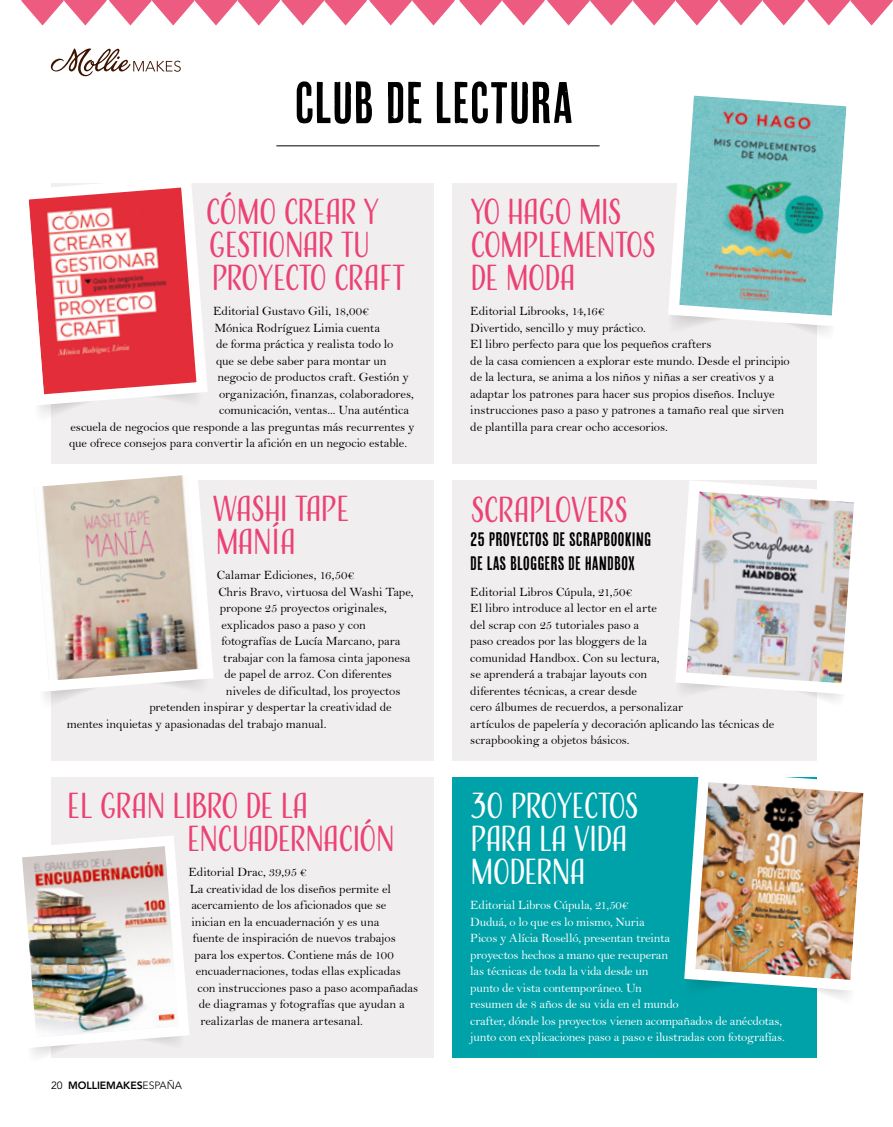
<style>
.page{position:relative;width:893px;height:1127px;background:#fff}
.page>*{position:absolute;margin:0;border:0;box-sizing:border-box;transform-origin:0 0}
.t1{font:58.5px "Cheap Pine Sans";letter-spacing:-.005em;color:#000}
.t2{font:33.75px/33px "Adorn S Condensed Sans";letter-spacing:-.04em;color:#eb4274}
.t3{font:33.75px/33px "Adorn S Condensed Sans";letter-spacing:-.05em;color:#fff}
.t4{font:19.5px/24px "Cheap Pine Sans";color:#000}
.t5{font:12.75px/16.5px "Bell";letter-spacing:-.005em;color:#000}
.t6{font:12.75px/16.5px "Bell";letter-spacing:-.015em;color:#fff}
.t7{font:800 10.5px "Avenir LT Std";letter-spacing:-.01em;color:#000}
.s1{font-weight:400}
.s2{font-weight:300}
</style>
<div class="page">
<div style="left:51px;top:480px;width:383px;height:281px;background:#f1eef0"></div>
<div style="left:51px;top:777px;width:383px;height:281px;background:#f1eef0"></div>
<div style="left:51px;top:184px;width:383px;height:280px;background:#f1eef0"></div>
<div style="left:452px;top:183px;width:364px;height:281px;background:#f1eef0"></div>
<div style="left:452px;top:480px;width:364px;height:281px;background:#f1eef0"></div>
<div style="left:452px;top:777px;width:364px;height:281px;background:#00a2a9"></div>
<svg style="left:28px;top:183px;width:185px;height:228px"></svg>
<svg style="left:668px;top:95px;width:179px;height:237px"></svg>
<img style="left:675px;top:480px;width:179px;height:220px">
<img style="left:684px;top:777px;width:180px;height:220px">
<img style="left:42px;top:475px;width:171px;height:223px">
<img style="left:22px;top:836px;width:167px;height:217px">
<svg style="left:21px;top:0;width:872px;height:26px"></svg>
<svg style="left:51px;top:48px;width:130px;height:28px"></svg>
<hr style="left:276px;top:145px;width:324px;height:1px;background:#000">
<h1 class="t1" style="left:294px;top:71px;width:281px">CLUB DE LECTURA</h1>
<h2 class="t2" style="left:206px;top:195px;width:202px">CÓMO CREAR Y<br>GESTIONAR TU<br>PROYECTO CRAFT</h2>
<p class="t5" style="left:213px;top:303px;width:157px">Editorial Gustavo Gili, 18,00€</p>
<p class="t5" style="left:215px;top:319px;width:167px">Mónica Rodríguez Limia cuenta</p>
<p class="t5" style="left:216px;top:336px;width:179px">de forma práctica y realista todo lo</p>
<p class="t5" style="left:216px;top:352px;width:172px">que se debe saber para montar un</p>
<p class="t5" style="left:218px;top:369px;width:193px">negocio de productos craft. Gestión y</p>
<p class="t5" style="left:219px;top:385px;width:196px">organización, finanzas, colaboradores,</p>
<p class="t5" style="left:219px;top:402px;width:192px">comunicación, ventas... Una auténtica</p>
<p class="t5" style="left:71px;top:418px;width:345px">escuela de negocios que responde a las preguntas más recurrentes y</p>
<p class="t5" style="left:69px;top:435px;width:340px">que ofrece consejos para convertir la afición en un negocio estable.</p>
<h2 class="t2" style="left:212px;top:492px;width:139px">WASHI TAPE<br>MANÍA</h2>
<p class="t5" style="left:217px;top:567px;width:139px">Calamar Ediciones, 16,50€</p>
<p class="t5" style="left:218px;top:583px;width:197px">Chris Bravo, virtuosa del Washi Tape,</p>
<p class="t5" style="left:220px;top:600px;width:169px">propone 25 proyectos originales,</p>
<p class="t5" style="left:221px;top:616px;width:146px">explicados paso a paso y con</p>
<p class="t5" style="left:221px;top:633px;width:181px">fotografías de Lucía Marcano, para</p>
<p class="t5" style="left:223px;top:649px;width:189px">trabajar con la famosa cinta japonesa</p>
<p class="t5" style="left:224px;top:666px;width:169px">de papel de arroz. Con diferentes</p>
<p class="t5" style="left:226px;top:682px;width:176px">niveles de dificultad, los proyectos</p>
<p class="t5" style="left:149px;top:699px;width:244px">pretenden inspirar y despertar la creatividad de</p>
<p class="t5" style="left:67px;top:715px;width:261px">mentes inquietas y apasionadas del trabajo manual.</p>
<h2 class="t2" style="left:187px;top:789px;width:210px;text-indent:-120px">EL GRAN LIBRO DE LA<br>ENCUADERNACIÓN</h2>
<p class="t5" style="left:188px;top:864px;width:120px">Editorial Drac, 39,95 €</p>
<p class="t5" style="left:190px;top:880px;width:203px">La creatividad de los diseños permite el</p>
<p class="t5" style="left:191px;top:897px;width:196px">acercamiento de los aficionados que se</p>
<p class="t5" style="left:191px;top:913px;width:190px">inician en la encuadernación y es una</p>
<p class="t5" style="left:193px;top:930px;width:204px">fuente de inspiración de nuevos trabajos</p>
<p class="t5" style="left:194px;top:946px;width:201px">para los expertos. Contiene más de 100</p>
<p class="t5" style="left:196px;top:963px;width:206px">encuadernaciones, todas ellas explicadas</p>
<p class="t5" style="left:197px;top:979px;width:222px">con instrucciones paso a paso acompañadas</p>
<p class="t5" style="left:199px;top:996px;width:207px">de diagramas y fotografías que ayudan a</p>
<p class="t5" style="left:200px;top:1012px;width:164px">realizarlas de manera artesanal.</p>
<p class="t7" style="left:51px;top:1078px;width:132px"><span class="s1">20</span> MOLLIEMAKES<span class="s2">ESPAÑA</span></p>
<h2 class="t2" style="left:470px;top:195px;width:188px">YO HAGO MIS<br>COMPLEMENTOS<br>DE MODA</h2>
<p class="t5" style="left:470px;top:303px;width:321px">Editorial Librooks, 14,16€<br>Divertido, sencillo y muy práctico.<br>El libro perfecto para que los pequeños crafters<br>de la casa comiencen a explorar este mundo. Desde el principio de la lectura, se anima a los niños y niñas a ser creativos y a adaptar los patrones para hacer sus propios diseños. Incluye instrucciones paso a paso y patrones a tamaño real que sirven de plantilla para crear ocho accesorios.</p>
<h2 class="t2" style="left:470px;top:493px;width:160px">SCRAPLOVERS</h2>
<h3 class="t4" style="left:470px;top:527px;width:182px">25 PROYECTOS DE SCRAPBOOKING<br>DE LAS BLOGGERS DE HANDBOX</h3>
<p class="t5" style="left:470px;top:583px;width:305px">Editorial Libros Cúpula, 21,50€<br>El libro introduce al lector en el arte<br>del scrap con 25 tutoriales paso a<br>paso creados por las bloggers de la<br>comunidad Handbox. Con su lectura,<br>se aprenderá a trabajar layouts con<br>diferentes técnicas, a crear desde<br>cero álbumes de recuerdos, a personalizar<br>artículos de papelería y decoración aplicando las técnicas de scrapbooking a objetos básicos.</p>
<h2 class="t3" style="left:470px;top:789px;width:170px">30 PROYECTOS<br>PARA LA VIDA<br>MODERNA</h2>
<p class="t6" style="left:470px;top:897px;width:316px">Editorial Libros Cúpula, 21,50€<br>Duduá, o lo que es lo mismo, Nuria<br>Picos y Alícia Roselló, presentan treinta<br>proyectos hechos a mano que recuperan<br>las técnicas de toda la vida desde un<br>punto de vista contemporáneo. Un<br>resumen de 8 años de su vida en el mundo<br>crafter, dónde los proyectos vienen acompañados de anécdotas, junto con explicaciones paso a paso e ilustradas con fotografías.</p>
</div>
